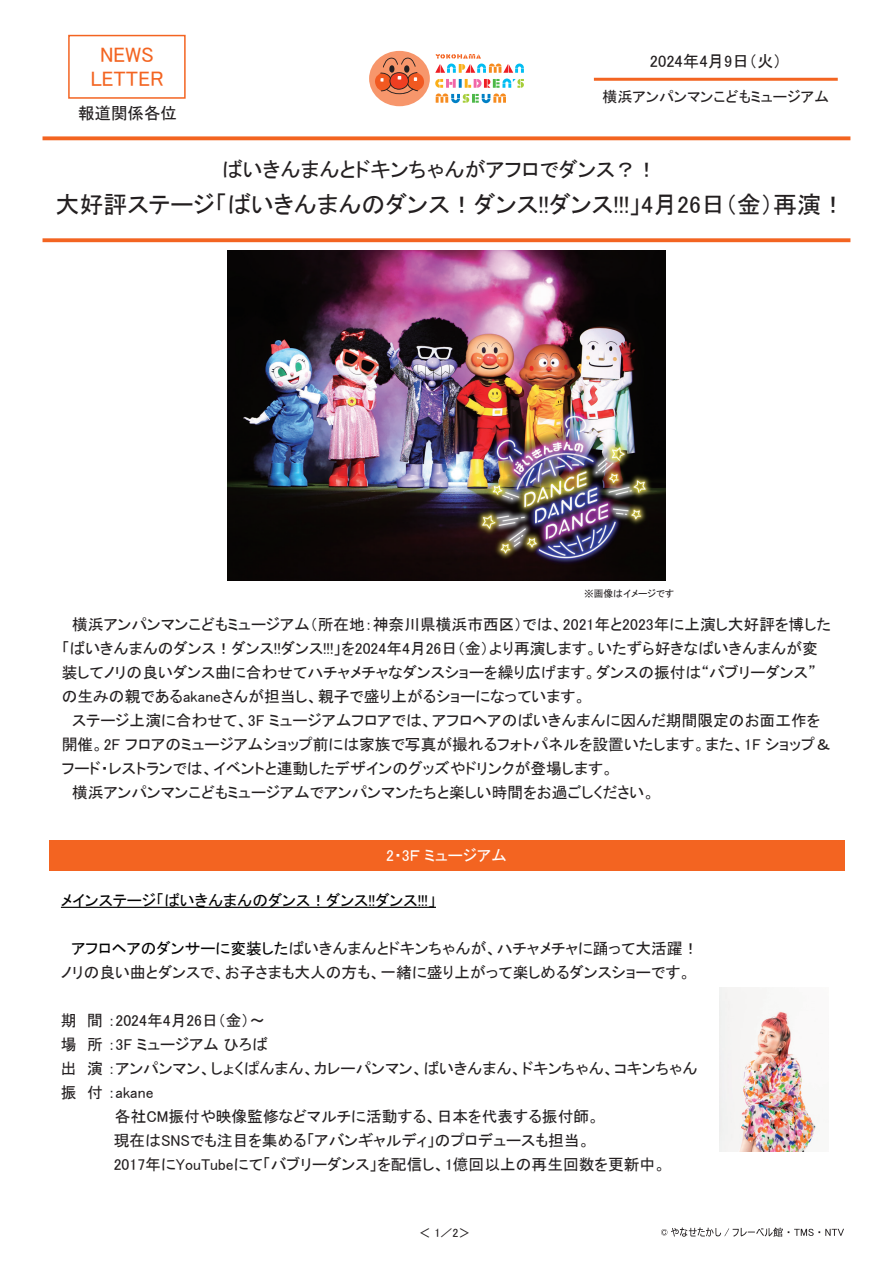
<style>
.page{position:relative;width:893px;height:1263px;background:#fff}
.page>*{position:absolute;margin:0;border:0;box-sizing:border-box;transform-origin:0 0}
.t1{font:24px "MS P Gothic";color:#231f20}
.t2{font:21px "MS P Gothic";color:#231f20}
.t3{font:21px/24px "MS P Gothic";color:#f36421;text-align:center}
.t4{font:16.5px "MS P Gothic";color:#231f20}
.t5{font:15.75px/24px "MS P Gothic";color:#231f20}
.t6{font:15.75px "MS P Gothic";color:#030303}
.t7{font:15.75px "MS P Gothic";color:#fff}
.t8{font:15px "MS P Gothic";color:#231f20}
.t9{font:12px "MS P Gothic";color:#231f20}
.t10{font:9.75px "MS P Gothic";color:#231f20}
.s1{color:#030303}
</style>
<div class="page">
<img style="left:719px;top:987px;width:98px;height:164px">
<svg style="left:43px;top:136px;width:807px;height:4px;background:#f47438"></svg>
<hr style="left:61px;top:907px;width:375px;height:1px;background:#030303">
<svg style="left:435px;top:79px;width:89px;height:24px"></svg>
<svg style="left:435px;top:54px;width:89px;height:19px"></svg>
<div style="left:369px;top:51px;width:61px;height:55px;background:#f7966b;border-radius:50%"></div>
<svg style="left:374px;top:57px;width:50px;height:37px"></svg>
<svg style="left:661px;top:1227px;width:183px;height:10px"></svg>
<svg style="left:43px;top:238px;width:807px;height:4px;background:#f37033"></svg>
<div style="left:68px;top:35px;width:118px;height:64px;border:2px solid #f36421"></div>
<hr style="left:594px;top:78px;width:244px;height:3px;background:#f36421">
<img style="left:227px;top:251px;width:439px;height:329px">
<div style="left:49px;top:840px;width:795px;height:31px;background:#f36421"></div>
<h2 class="t3" style="left:90px;top:42px;width:74px">NEWS<br>LETTER</h2>
<p class="t4" style="left:78px;top:105px;width:101px">報道関係各位</p>
<p class="t4" style="left:650px;top:53px;width:133px">2024年4月9日（火）</p>
<p class="t8" style="left:603px;top:89px;width:228px">横浜アンパンマンこどもミュージアム</p>
<h2 class="t2" style="left:222px;top:159px;width:451px">ばいきんまんとドキンちゃんがアフロでダンス？！　</h2>
<h1 class="t1" style="left:55px;top:192px;width:791px">大好評ステージ「ばいきんまんのダンス！ダンス!!ダンス!!!」4月26日（金）再演！</h1>
<p class="t10" style="left:584px;top:588px;width:92px">※画像はイメージです</p>
<p class="t5" style="left:62px;top:613px;width:771px">　横浜アンパンマンこどもミュージアム（所在地：神奈川県横浜市西区）では、2021年と2023年に上演し大好評を博した「ばいきんまんのダンス！ダンス!!ダンス!!!」を2024年4月26日（金）より再演します。いたずら好きなばいきんまんが変装してノリの良いダンス曲に合わせてハチャメチャなダンスショーを繰り広げます。ダンスの振付は“バブリーダンス”の生みの親であるakaneさんが担当し、親子で盛り上がるショーになっています。<br>　ステージ上演に合わせて、3F ミュージアムフロアでは、アフロヘアのばいきんまんに因んだ期間限定のお面工作を開催。2F フロアのミュージアムショップ前には家族で写真が撮れるフォトパネルを設置いたします。また、1F ショップ＆フード・レストランでは、イベントと連動したデザインのグッズやドリンクが登場します。<br>　横浜アンパンマンこどもミュージアムでアンパンマンたちと楽しい時間をお過ごしください。</p>
<p class="t7" style="left:386px;top:848px;width:122px">2・3Ｆ ミュージアム</p>
<p class="t6" style="left:61px;top:893px;width:377px">メインステージ「ばいきんまんのダンス！ダンス!!ダンス!!!」</p>
<p class="t5" style="left:61px;top:936px;width:639px"><span class="s1">　アフロヘアのダンサーに変装した</span>ばいきんまんとドキンちゃんが、ハチャメチャに踊って大活躍！ノリの良い曲とダンスで、お子さまも大人の方も、一緒に盛り上がって楽しめるダンスショーです。</p>
<p class="t5" style="left:61px;top:1008px;width:206px">期　間 ：2024年4月26日（金）～</p>
<p class="t5" style="left:61px;top:1032px;width:209px">場　所 ：3F ミュージアム ひろば</p>
<p class="t5" style="left:61px;top:1056px;width:638px">出　演 ：アンパンマン、しょくぱんまん、カレーパンマン、ばいきんまん、ドキンちゃん、コキンちゃん</p>
<p class="t5" style="left:61px;top:1080px;width:94px">振　付 ：akane</p>
<p class="t5" style="left:115px;top:1105px;width:486px">各社CM振付や映像監修などマルチに活動する、日本を代表する振付師。</p>
<p class="t5" style="left:114px;top:1129px;width:478px">現在はSNSでも注目を集める「アバンギャルディ」のプロデュースも担当。</p>
<p class="t5" style="left:114px;top:1153px;width:554px">2017年にYouTubeにて「バブリーダンス」を配信し、1億回以上の再生回数を更新中。</p>
<p class="t9" style="left:419px;top:1226px;width:53px">＜ 1／2＞</p>
</div>
